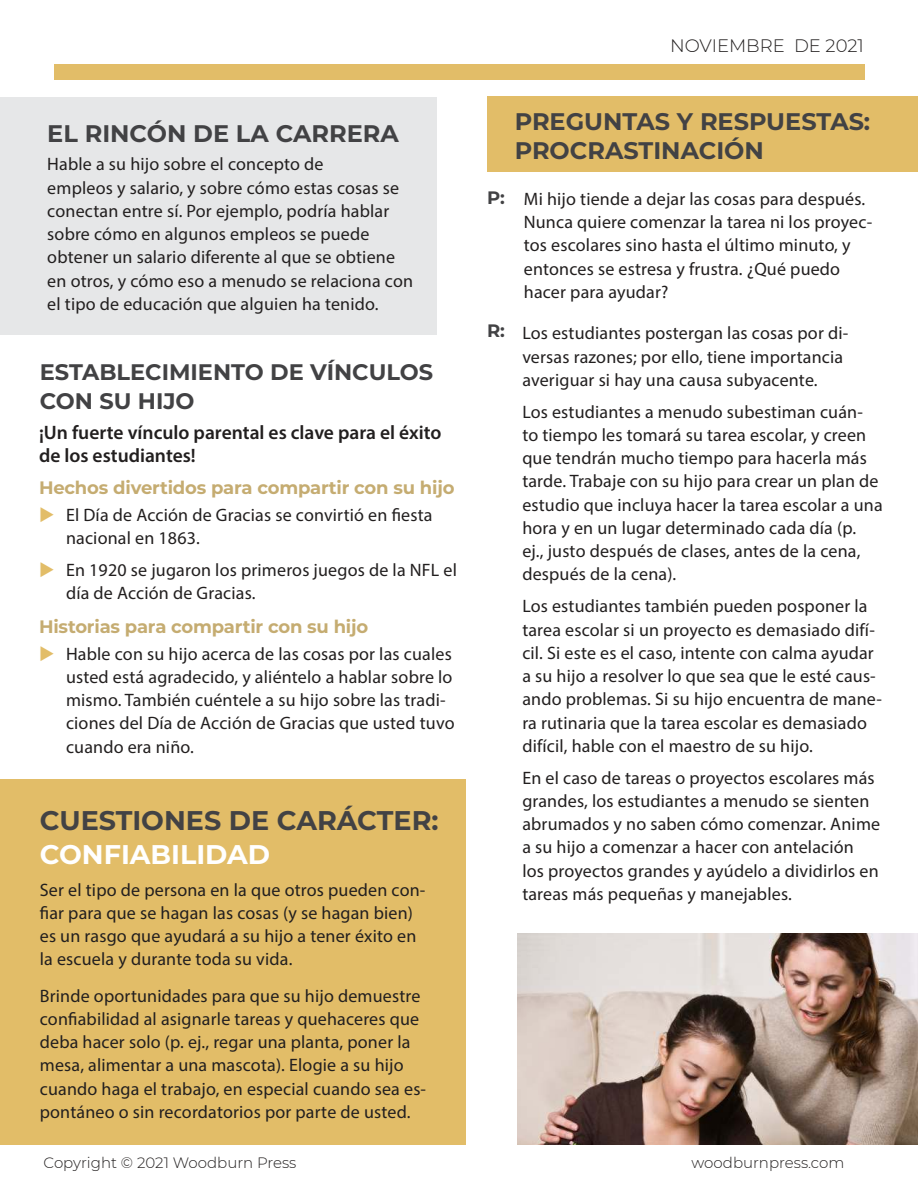
<style>
.page{position:relative;width:918px;height:1188px;background:#fff}
.page>*{position:absolute;margin:0;border:0;box-sizing:border-box;transform-origin:0 0}
.t1{font:700 27px "Montserrat";color:#424244}
.t2{font:700 27px "Montserrat";color:#fff}
.t3{font:700 24px/28.8px "Montserrat";color:#424244}
.t4{font:700 22.5px/28.5px "Montserrat";color:#424244}
.t5{font:600 19.5px/23.2px "Myriad Pro";color:#221f1f}
.t6{font:18px/23.2px "Myriad Pro";letter-spacing:.01em;color:#221f1f}
.t7{font:700 18px "Montserrat";letter-spacing:-.01em;color:#c5ac71}
.t8{font:300 18px "Montserrat";color:#221f1f}
.t9{font:300 15px "Montserrat";color:#221f1f}
.s1{color:#e2bd68}
.s2{font-family:"Montserrat";font-weight:700;color:#424244}
</style>
<div class="page">
<div style="left:487px;top:97px;width:431px;height:75px;background:#e2bd68"></div>
<div style="left:0;top:98px;width:436px;height:237px;background:#e6e7e8"></div>
<div style="left:0;top:780px;width:465px;height:365px;background:#e2bd68"></div>
<img style="left:517px;top:934px;width:401px;height:211px">
<div style="left:54px;top:64px;width:810px;height:15px;background:#e2bd68"></div>
<h2 class="t3" style="left:47px;top:119px;width:353px">EL RINCÓN DE LA CARRERA</h2>
<p class="t6" style="left:47px;top:153px;width:367px">Hable a su hijo sobre el concepto de<br>empleos y salario, y sobre cómo estas cosas se conectan entre sí. Por ejemplo, podría hablar sobre cómo en algunos empleos se puede obtener un salario diferente al que se obtiene en otros, y cómo eso a menudo se relaciona con el tipo de educación que alguien ha tenido.</p>
<p class="t4" style="left:40px;top:358px;width:395px">ESTABLECIMIENTO DE VÍNCULOS<br>CON SU HIJO</p>
<p class="t5" style="left:39px;top:422px;width:404px">¡Un fuerte vínculo parental es clave para el éxito de los estudiantes!</p>
<p class="t7" style="left:39px;top:478px;width:417px">Hechos divertidos para compartir con su hijo</p>
<p class="t6" style="left:66px;top:504px;width:368px;text-indent:-27px"><span class="s1">◆</span> El Día de Acción de Gracias se convirtió en fiesta nacional en 1863.</p>
<p class="t6" style="left:66px;top:559px;width:392px;text-indent:-27px"><span class="s1">◆</span> En 1920 se jugaron los primeros juegos de la NFL el día de Acción de Gracias.</p>
<p class="t7" style="left:39px;top:617px;width:331px">Historias para compartir con su hijo</p>
<p class="t6" style="left:66px;top:642px;width:390px;text-indent:-27px"><span class="s1">◆</span> Hable con su hijo acerca de las cosas por las cuales usted está agradecido, y aliéntelo a hablar sobre lo mismo. También cuéntele a su hijo sobre las tradi&shy;ciones del Día de Acción de Gracias que usted tuvo cuando era niño.</p>
<h1 class="t1" style="left:40px;top:805px;width:400px">CUESTIONES DE CARÁCTER:</h1>
<h1 class="t2" style="left:40px;top:839px;width:232px">CONFIABILIDAD</h1>
<p class="t6" style="left:40px;top:879px;width:387px">Ser el tipo de persona en la que otros pueden con&shy;fiar para que se hagan las cosas (y se hagan bien) es un rasgo que ayudará a su hijo a tener éxito en la escuela y durante toda su vida.</p>
<p class="t6" style="left:40px;top:985px;width:388px">Brinde oportunidades para que su hijo demuestre confiabilidad al asignarle tareas y quehaceres que deba hacer solo (p. ej., regar una planta, poner la mesa, alimentar a una mascota). Elogie a su hijo cuando haga el trabajo, en especial cuando sea es&shy;pontáneo o sin recordatorios por parte de usted.</p>
<p class="t8" style="left:670px;top:39px;width:195px">NOVIEMBRE DE 2021</p>
<h2 class="t3" style="left:515px;top:107px;width:357px">PREGUNTAS Y RESPUESTAS:<br>PROCRASTINACIÓN</h2>
<p class="t6" style="left:524px;top:188px;width:350px;text-indent:-37px"><span class="s2">P:</span> Mi hijo tiende a dejar las cosas para después.<br>Nunca quiere comenzar la tarea ni los proyec&shy;tos escolares sino hasta el último minuto, y entonces se estresa y frustra. ¿Qué puedo hacer para ayudar?</p>
<p class="t6" style="left:522px;top:322px;width:327px;text-indent:-35px"><span class="s2">R:</span> Los estudiantes postergan las cosas por di&shy;versas razones; por ello, tiene importancia averiguar si hay una causa subyacente.</p>
<p class="t6" style="left:522px;top:401px;width:362px">Los estudiantes a menudo subestiman cuán&shy;to tiempo les tomará su tarea escolar, y creen que tendrán mucho tiempo para hacerla más tarde. Trabaje con su hijo para crear un plan de estudio que incluya hacer la tarea escolar a una hora y en un lugar determinado cada día (p.<br>ej., justo después de clases, antes de la cena, después de la cena).</p>
<p class="t6" style="left:522px;top:595px;width:361px">Los estudiantes también pueden posponer la tarea escolar si un proyecto es demasiado difí&shy;cil. Si este es el caso, intente con calma ayudar a su hijo a resolver lo que sea que le esté caus&shy;ando problemas. Si su hijo encuentra de mane&shy;ra rutinaria que la tarea escolar es demasiado difícil, hable con el maestro de su hijo.</p>
<p class="t6" style="left:522px;top:767px;width:359px">En el caso de tareas o proyectos escolares más grandes, los estudiantes a menudo se sienten abrumados y no saben cómo comenzar. Anime a su hijo a comenzar a hacer con antelación<br>los proyectos grandes y ayúdelo a dividirlos en tareas más pequeñas y manejables.</p>
<p class="t9" style="left:44px;top:1157px;width:254px">Copyright © 2021 Woodburn Press</p>
<p class="t9" style="left:692px;top:1157px;width:154px">woodburnpress.com</p>
</div>
